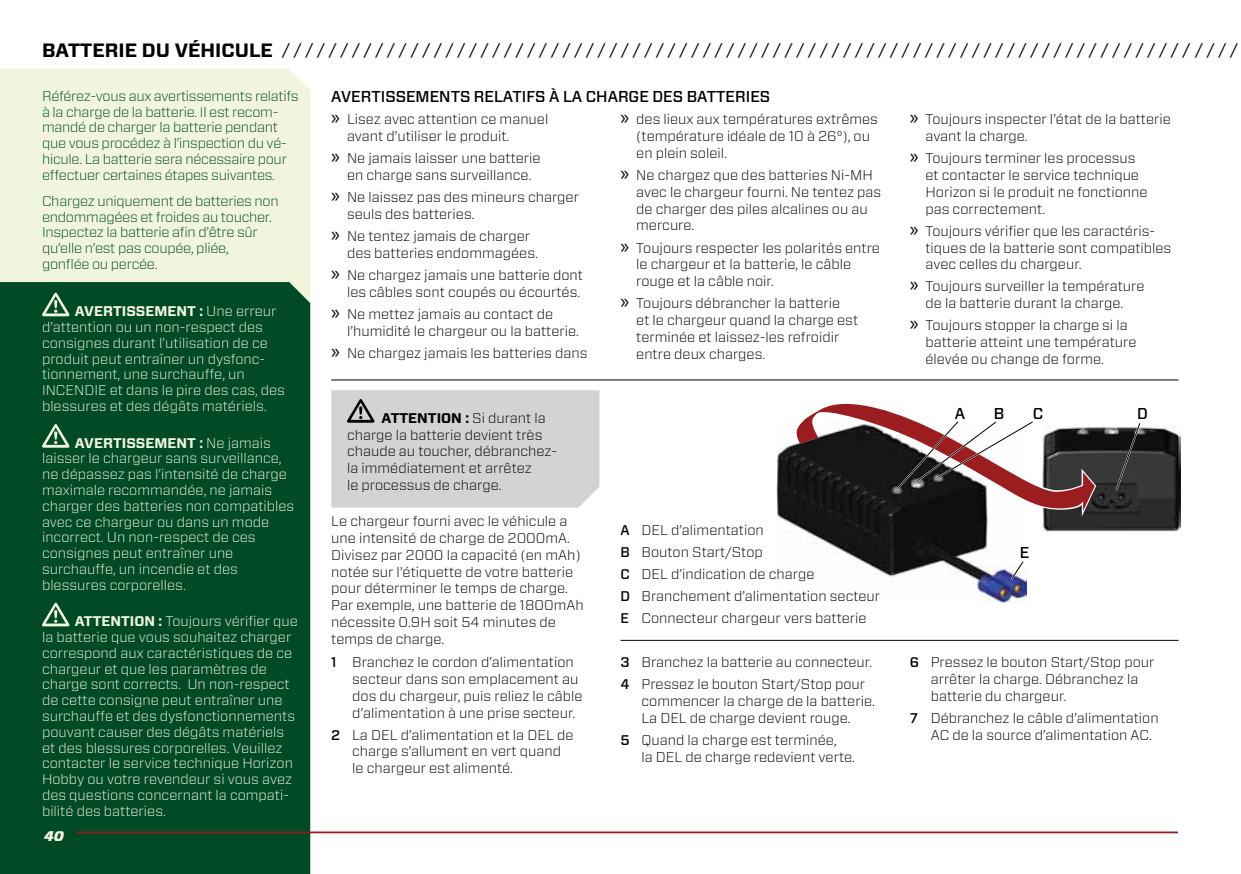
<style>
.page{position:relative;width:1241px;height:874px;background:#fff}
.page>*{position:absolute;margin:0;border:0;box-sizing:border-box;transform-origin:0 0}
.t1{font:700 19.25px "Forza";color:#000}
.t2{font:16.62px "Forza";color:#000}
.t3{font:500 15.75px "Forza";color:#000}
.t4{font:300 14px/16.8px "Forza";color:#000}
.t5{font:300 14px/15.8px "Forza";color:#f2f5de}
.t6{font:300 14px/15.8px "Forza";letter-spacing:-.02em;color:#004a26}
.t7{font:italic 900 14px "Forza";color:#f2f5de}
.s1{font-weight:700;font-size:19.25px}
.s2{font-weight:700}
.s3{font-family:"Myriad Pro";font-weight:400;font-size:21px}
.s4{font-weight:500}
</style>
<div class="page">
<div style="left:0;top:69px;width:310px;height:213px;background:#f2f5de"></div>
<div style="left:0;top:282px;width:310px;height:591px;background:#004a26"></div>
<hr style="left:331px;top:379px;width:847px;height:1px;background:#000">
<div style="left:331px;top:390px;width:268px;height:117px;background:#d1d3d4"></div>
<svg style="left:42px;top:292px;width:27px;height:24px"></svg>
<svg style="left:42px;top:424px;width:27px;height:23px"></svg>
<svg style="left:42px;top:602px;width:27px;height:24px"></svg>
<hr style="left:76px;top:831px;width:1101px;height:1px;background:#9c171a">
<img style="left:776px;top:445px;width:250px;height:157px">
<img style="left:1042px;top:425px;width:137px;height:106px">
<svg style="left:791px;top:403px;width:304px;height:113px"></svg>
<svg style="left:1009px;top:559px;width:16px;height:21px"></svg>
<svg style="left:1114px;top:423px;width:27px;height:68px;background:#404040"></svg>
<hr style="left:620px;top:639px;width:558px;height:1px;background:#000">
<h1 class="t1" style="left:42px;top:38px;width:13px">BATTERIE</h1>
<p class="t2" style="left:142px;top:38px;width:1097px"><span class="s1">DU VÉHICULE</span> / / / / / / / / / / / / / / / / / / / / / / / / / / / / / / / / / / / / / / / / / / / / / / / / / / / / / / / / / / / / / / / / / / / / / / / / / / / / / / / / / /</p>
<p class="t6" style="left:42px;top:88px;width:258px">Référez-vous aux avertissements relatifs à la charge de la batterie. Il est recom&shy;mandé de charger la batterie pendant que vous procédez à l’inspection du vé&shy;hicule. La batterie sera nécessaire pour effectuer certaines étapes suivantes.</p>
<p class="t6" style="left:42px;top:193px;width:238px">Chargez uniquement de batteries non endommagées et froides au toucher.<br>Inspectez la batterie afin d’être sûr qu’elle n’est pas coupée, pliée, gonflée ou percée.</p>
<p class="t5" style="left:42px;top:303px;width:244px;text-indent:33px"><span class="s2">AVERTISSEMENT :</span> Une erreur d’attention ou un non-respect des consignes durant l’utilisation de ce produit peut entraîner un dysfonc&shy;tionnement, une surchauffe, un INCENDIE et dans le pire des cas, des blessures et des dégâts matériels.</p>
<p class="t5" style="left:42px;top:434px;width:254px;text-indent:33px"><span class="s2">AVERTISSEMENT :</span> Ne jamais laisser le chargeur sans surveillance, ne dépassez pas l’intensité de charge maximale recommandée, ne jamais charger des batteries non compatibles avec ce chargeur ou dans un mode incorrect. Un non-respect de ces consignes peut entraîner une surchauffe, un incendie et des blessures corporelles.</p>
<p class="t5" style="left:42px;top:613px;width:257px;text-indent:33px"><span class="s2">ATTENTION :</span> Toujours vérifier que la batterie que vous souhaitez charger correspond aux caractéristiques de ce chargeur et que les paramètres de charge sont corrects. Un non-respect de cette consigne peut entraîner une surchauffe et des dysfonctionnements pouvant causer des dégâts matériels et des blessures corporelles. Veuillez contacter le service technique Horizon Hobby ou votre revendeur si vous avez des questions concernant la compati&shy;bilité des batteries.</p>
<p class="t7" style="left:44px;top:826px;width:21px">40</p>
<p class="t3" style="left:331px;top:86px;width:87px">AVERTISSEME</p>
<p class="t3" style="left:439px;top:86px;width:332px">NTS RELATIFS À LA CHARGE DES BATTERIES</p>
<p class="t4" style="left:347px;top:111px;width:203px;text-indent:-16px"><span class="s3">»</span> Lisez avec attention ce manuel avant d’utiliser le produit.</p>
<p class="t4" style="left:331px;top:149px;width:211px;text-align:center"><span class="s3">»</span> Ne jamais laisser une batterie en charge sans surveillance.</p>
<p class="t4" style="left:347px;top:188px;width:233px;text-indent:-16px"><span class="s3">»</span> Ne laissez pas des mineurs charger seuls des batteries.</p>
<p class="t4" style="left:347px;top:227px;width:192px;text-indent:-16px"><span class="s3">»</span> Ne tentez jamais de charger des batteries endommagées.</p>
<p class="t4" style="left:331px;top:266px;width:253px;text-align:right"><span class="s3">»</span> Ne chargez jamais une batterie dont les câbles sont coupés ou écourtés.</p>
<p class="t4" style="left:347px;top:305px;width:233px;text-indent:-16px"><span class="s3">»</span> Ne mettez jamais au contact de l’humidité le chargeur ou la batterie.</p>
<p class="t4" style="left:331px;top:344px;width:258px"><span class="s3">»</span> Ne chargez jamais les batteries dans</p>
<p class="t4" style="left:347px;top:409px;width:211px;text-indent:34px"><span class="s2">ATTENTION :</span> Si durant la charge la batterie devient très chaude au toucher, débranchez&shy;la immédiatement et arrêtez<br>le processus de charge.</p>
<p class="t4" style="left:331px;top:512px;width:254px">Le chargeur fourni avec le véhicule a une intensité de charge de 2000mA.<br>Divisez par 2000 la capacité (en mAh) notée sur l’étiquette de votre batterie pour déterminer le temps de charge.<br>Par exemple, une batterie de 1800mAh nécessite 0.9H soit 54 minutes de temps de charge.</p>
<p class="t4" style="left:352px;top:653px;width:232px;text-indent:-21px"><span class="s4">1</span> Branchez le cordon d’alimentation secteur dans son emplacement au dos du chargeur, puis reliez le câble d’alimentation à une prise secteur.</p>
<p class="t4" style="left:352px;top:725px;width:222px;text-indent:-21px"><span class="s4">2</span> La DEL d’alimentation et la DEL de charge s’allument en vert quand le chargeur est alimenté.</p>
<p class="t4" style="left:636px;top:111px;width:243px;text-indent:-16px"><span class="s3">»</span> des lieux aux températures extrêmes (température idéale de 10 à 26°), ou en plein soleil.</p>
<p class="t4" style="left:636px;top:166px;width:246px;text-indent:-16px"><span class="s3">»</span> Ne chargez que des batteries Ni-MH avec le chargeur fourni. Ne tentez pas de charger des piles alcalines ou au mercure.</p>
<p class="t4" style="left:636px;top:239px;width:245px;text-indent:-16px"><span class="s3">»</span> Toujours respecter les polarités entre le chargeur et la batterie, le câble rouge et la câble noir.</p>
<p class="t4" style="left:636px;top:294px;width:223px;text-indent:-16px"><span class="s3">»</span> Toujours débrancher la batterie<br>et le chargeur quand la charge est terminée et laissez-les refroidir entre deux charges.</p>
<p class="t4" style="left:620px;top:518px;width:261px;line-height:22.1px"><span class="s4">A</span> DEL d’alimentation<br><span class="s4">B</span> Bouton Start/Stop<br><span class="s4">C</span> DEL d’indication de charge<br><span class="s4">D</span> Branchement d’alimentation secteur<br><span class="s4">E</span> Connecteur chargeur vers batterie</p>
<p class="t4" style="left:620px;top:650px;width:253px;line-height:22.1px"><span class="s4">3</span> Branchez la batterie au connecteur.<br><span class="s4">4</span> Pressez le bouton Start/Stop pour</p>
<p class="t4" style="left:641px;top:692px;width:235px">commencer la charge de la batterie.<br>La DEL de charge devient rouge.</p>
<p class="t4" style="left:641px;top:730px;width:215px;text-indent:-21px"><span class="s4">5</span> Quand la charge est terminée,<br>la DEL de charge redevient verte.</p>
<p class="t4" style="left:925px;top:111px;width:247px;text-indent:-16px"><span class="s3">»</span> Toujours inspecter l’état de la batterie avant la charge.</p>
<p class="t4" style="left:925px;top:149px;width:223px;text-indent:-16px"><span class="s3">»</span> Toujours terminer les processus et contacter le service technique<br>Horizon si le produit ne fonctionne pas correctement.</p>
<p class="t4" style="left:925px;top:222px;width:247px;text-indent:-16px"><span class="s3">»</span> Toujours vérifier que les caractéris&shy;tiques de la batterie sont compatibles avec celles du chargeur.</p>
<p class="t4" style="left:909px;top:277px;width:236px;text-align:center"><span class="s3">»</span> Toujours surveiller la température de la batterie durant la charge.</p>
<p class="t4" style="left:925px;top:316px;width:212px;text-indent:-16px"><span class="s3">»</span> Toujours stopper la charge si la batterie atteint une température élevée ou change de forme.</p>
<p class="t3" style="left:954px;top:403px;width:11px">A</p>
<p class="t3" style="left:993px;top:403px;width:12px">B</p>
<p class="t3" style="left:1032px;top:403px;width:12px">C</p>
<p class="t3" style="left:1136px;top:403px;width:10px">D</p>
<p class="t3" style="left:1019px;top:541px;width:11px">E</p>
<p class="t4" style="left:930px;top:653px;width:225px;text-indent:-21px"><span class="s4">6</span> Pressez le bouton Start/Stop pour arrêter la charge. Débranchez la batterie du chargeur.</p>
<p class="t4" style="left:930px;top:708px;width:229px;text-indent:-21px"><span class="s4">7</span> Débranchez le câble d’alimentation<br>AC de la source d’alimentation AC.</p>
</div>
